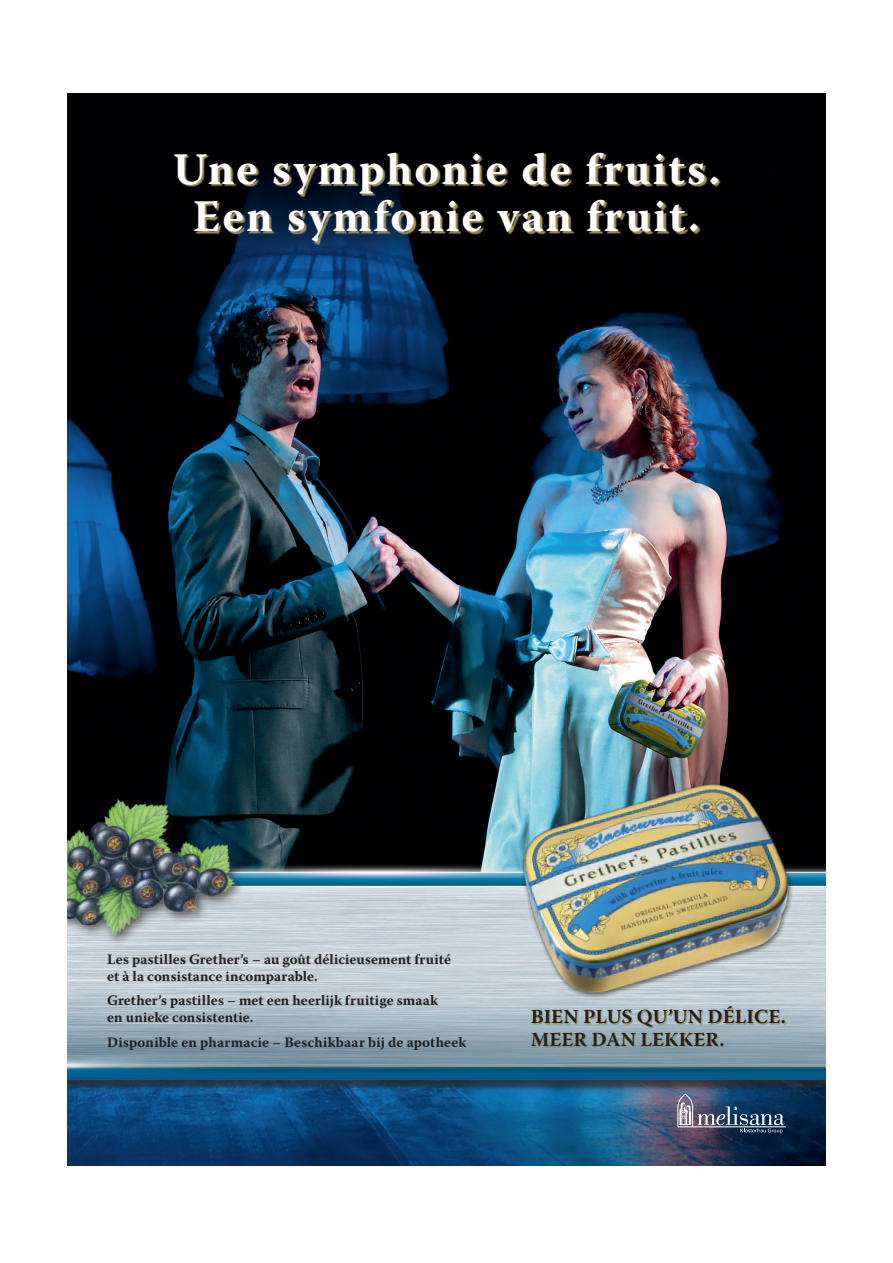
<style>
.page{position:relative;width:893px;height:1263px;background:#fff}
.page>*{position:absolute;margin:0;border:0;box-sizing:border-box;transform-origin:0 0}
.t1{font:700 45px/47.1px "Warnock Pro";letter-spacing:.045em;color:#fff;text-align:center}
.t2{font:700 19.8px/22.5px "Warnock Pro";letter-spacing:.005em;color:#231f20}
.t3{font:700 14.4px/17.2px "Warnock Pro";letter-spacing:.005em;color:#231f20}
</style>
<div class="page">
<img style="left:68px;top:93px;width:757px;height:1072px">
<img style="left:68px;top:847px;width:757px;height:252px">
<div style="left:68px;top:794px;width:178px;height:154px;background:#231f20;opacity:.75"></div>
<img style="left:68px;top:789px;width:172px;height:158px">
<img style="left:500px;top:775px;width:306px;height:223px">
<svg style="left:677px;top:1093px;width:110px;height:40px;background:#4b5f7c"></svg>
<svg style="left:532px;top:1007px;width:254px;height:40px;background:#a1adad"></svg>
<svg style="left:175px;top:153px;width:546px;height:91px;background:#21211e"></svg>
<p class="t1" style="left:173px;top:145px;width:548px">Une symphonie de fruits.<br>Een symfonie van fruit.</p>
<p class="t3" style="left:107px;top:950px;width:345px">Les pastilles Grether’s – au goût délicieusement fruité et à la consistance incomparable.</p>
<p class="t3" style="left:107px;top:991px;width:332px">Grether’s pastilles – met een heerlijk fruitige smaak en unieke consistentie.</p>
<p class="t3" style="left:107px;top:1033px;width:361px">Disponible en pharmacie – Beschikbaar bij de apotheek</p>
<p class="t2" style="left:531px;top:1005px;width:257px">BIEN PLUS QU’UN DÉLICE.<br>MEER DAN LEKKER.</p>
</div>
